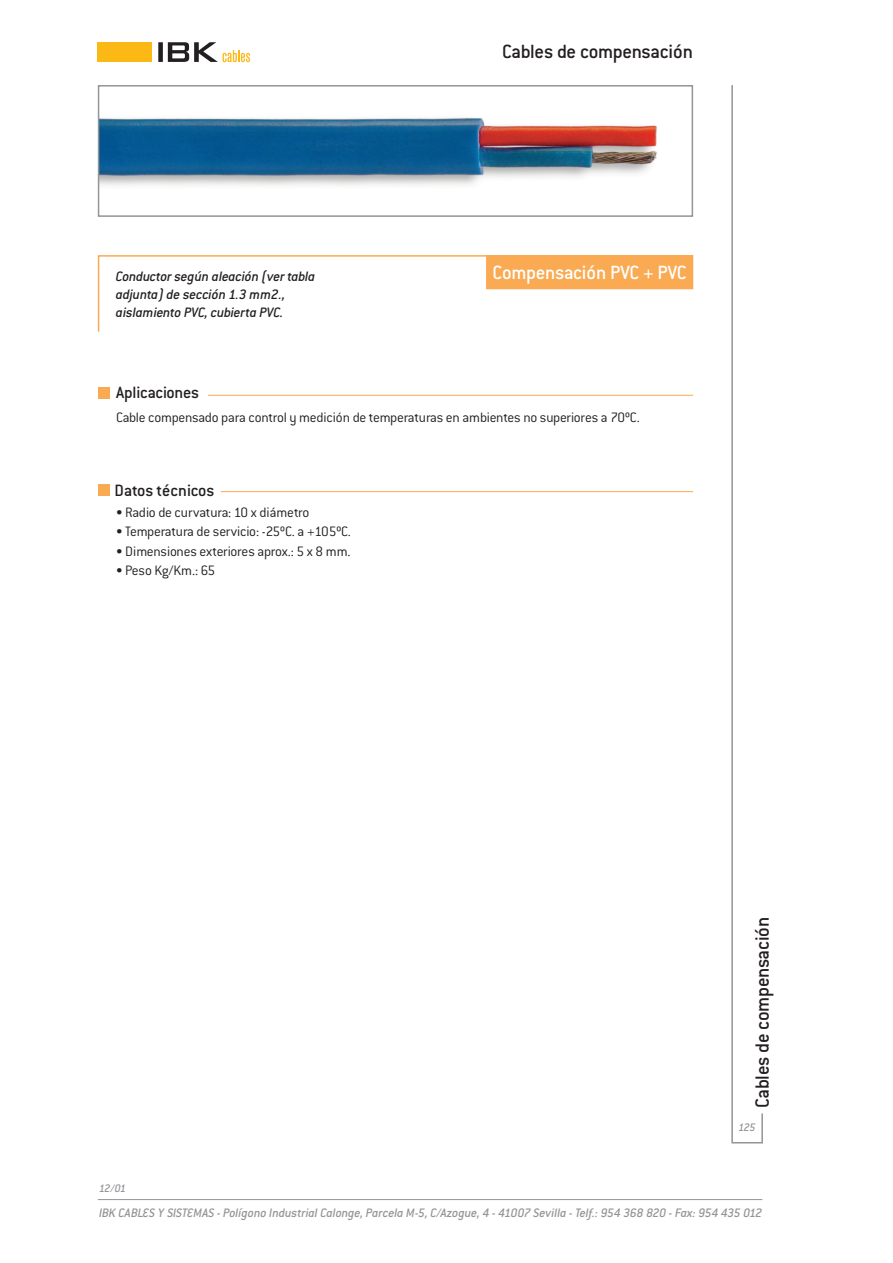
<style>
.page{position:relative;width:893px;height:1263px;background:#fff}
.page>*{position:absolute;margin:0;border:0;box-sizing:border-box;transform-origin:0 0}
.t1{font:500 21px "Conduit ITC";letter-spacing:-.015em;color:#231f20}
.t2{font:500 21px "Conduit ITC";letter-spacing:-.015em;color:#fff}
.t3{font:500 18px "Conduit ITC";letter-spacing:-.01em;color:#231f20}
.t4{font:300 15px "Conduit ITC";letter-spacing:-.015em;color:#231f20}
.t5{font:italic 500 15px/18px "Conduit ITC";letter-spacing:-.015em;color:#231f20}
.t6{font:italic 500 13.5px "Conduit ITC";letter-spacing:-.01em;color:#939598}
.t7{font:italic 500 12px "Conduit ITC";letter-spacing:-.055em;color:#939598}
</style>
<div class="page">
<hr style="left:98px;top:1199px;width:664px;height:1px;background:#939598">
<svg style="left:731px;top:85px;width:32px;height:1059px"></svg>
<img style="left:101px;top:117px;width:556px;height:69px">
<div style="left:98px;top:85px;width:595px;height:132px;border:2px solid #939598"></div>
<div style="left:98px;top:42px;width:54px;height:20px;background:#fcb814"></div>
<svg style="left:158px;top:42px;width:92px;height:20px"></svg>
<svg style="left:97px;top:255px;width:597px;height:77px"></svg>
<div style="left:487px;top:256px;width:205px;height:32px;background:#f9aa53"></div>
<div style="left:486px;top:255px;width:207px;height:34px;border:1px solid #f9aa53"></div>
<hr style="left:221px;top:491px;width:472px;height:1px;background:#f9aa53">
<hr style="left:208px;top:395px;width:485px;height:1px;background:#f9aa53">
<div style="left:98px;top:484px;width:11px;height:12px;background:#f9aa53"></div>
<div style="left:98px;top:387px;width:11px;height:11px;background:#f9aa53"></div>
<h1 class="t1" style="left:502px;top:45px;width:193px">Cables de compensación</h1>
<p class="t5" style="left:116px;top:269px;width:201px">Conductor según aleación (ver tabla</p>
<h1 class="t2" style="left:493px;top:265px;width:196px">Compensación PVC + PVC</h1>
<p class="t5" style="left:116px;top:287px;width:171px">adjunta) de sección 1.3 mm2., aislamiento PVC, cubierta PVC.</p>
<p class="t3" style="left:116px;top:387px;width:85px">Aplicaciones</p>
<p class="t4" style="left:116px;top:412px;width:525px">Cable compensado para control y medición de temperaturas en ambientes no superiores a 70ºC.</p>
<p class="t3" style="left:115px;top:485px;width:101px">Datos técnicos</p>
<p class="t4" style="left:116px;top:507px;width:195px">• Radio de curvatura: 10 x diámetro</p>
<p class="t4" style="left:116px;top:527px;width:236px">• Temperatura de servicio: -25ºC. a +105ºC.</p>
<p class="t4" style="left:116px;top:546px;width:236px">• Dimensiones exteriores aprox.: 5 x 8 mm.</p>
<p class="t4" style="left:116px;top:566px;width:101px">• Peso Kg/Km.: 65</p>
<p class="t7" style="left:99px;top:1185px;width:29px">12/01</p>
<h1 class="t1" style="left:756px;top:1108px;width:193px;rotate:-90deg">Cables de compensación</h1>
<p class="t7" style="left:739px;top:1123px;width:19px">125</p>
<p class="t6" style="left:99px;top:1208px;width:665px">IBK CABLES Y SISTEMAS - Polígono Industrial Calonge, Parcela M-5, C/Azogue, 4 - 41007 Sevilla - Telf.: 954 368 820 - Fax: 954 435 012</p>
</div>
